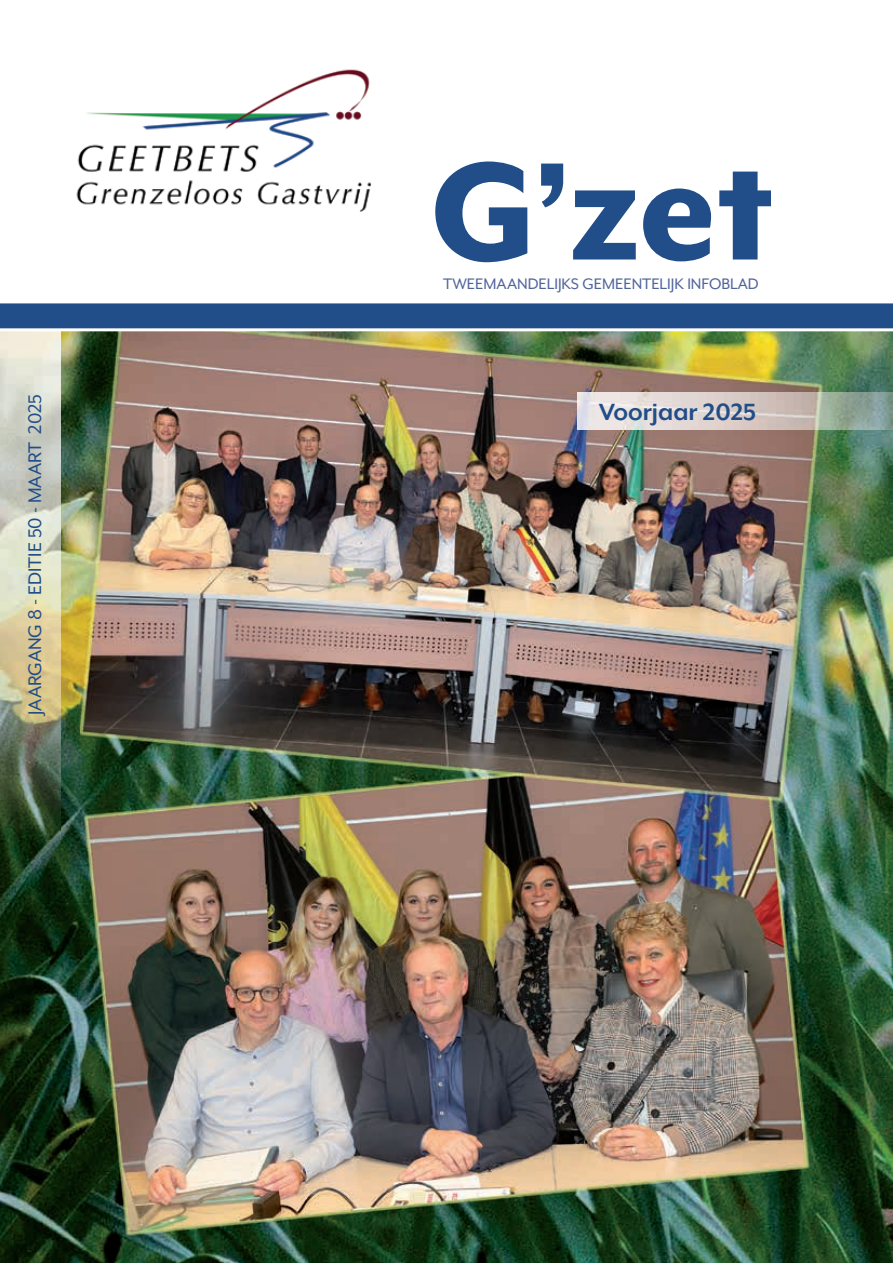
<style>
.page{position:relative;width:893px;height:1263px;background:#fff}
.page>*{position:absolute;margin:0;border:0;box-sizing:border-box;transform-origin:0 0}
.t1{font:800 159.9px "Mr Eaves XL Mod OT";color:#214d88}
.t2{font:700 27px "Mr Eaves XL Mod OT";color:#214d88}
.t3{font:21px "Mr Eaves XL Mod OT";color:#214d88}
.t4{font:17.55px "Mr Eaves XL Mod OT";color:#51649a}
</style>
<div class="page">
<img style="left:0;top:331px;width:893px;height:932px">
<img style="left:0;top:331px;width:61px;height:509px">
<img style="left:76px;top:69px;width:296px;height:143px">
<div style="left:0;top:302px;width:893px;height:28px;background:#214d88"></div>
<hr style="left:0;top:300px;width:893px;height:3px;background:#fff">
<hr style="left:0;top:328px;width:893px;height:3px;background:#fff">
<img style="left:578px;top:392px;width:315px;height:37px">
<p class="t3" style="left:23px;top:715px;width:323px;rotate:-90deg">JAARGANG 8 - EDITIE 50 - MAART 2025</p>
<h1 class="t1" style="left:430px;top:121px;width:344px">G’zet</h1>
<p class="t4" style="left:443px;top:274px;width:317px">TWEEMAANDELIJKS GEMEENTELIJK INFOBLAD</p>
<h2 class="t2" style="left:599px;top:397px;width:159px">Voorjaar 2025</h2>
</div>
